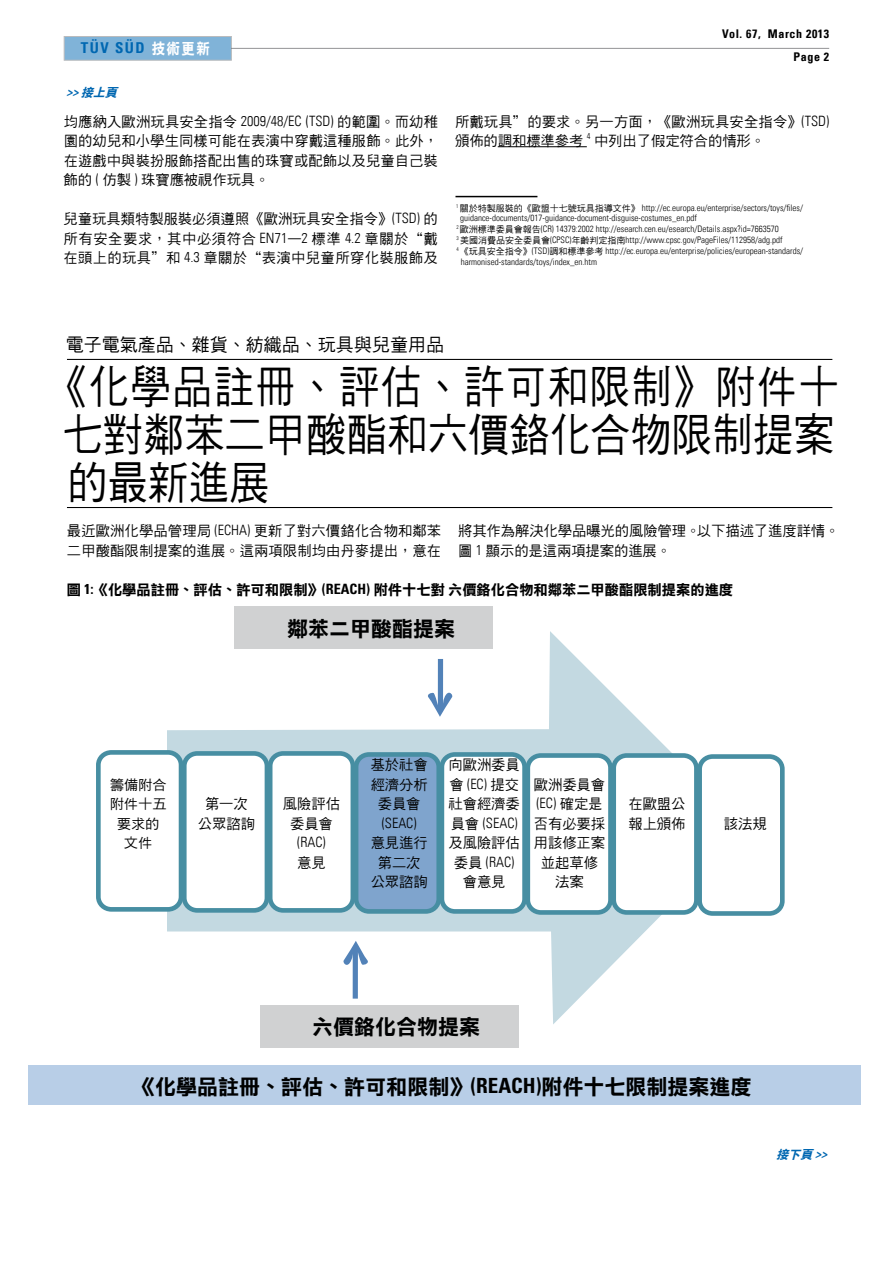
<style>
.page{position:relative;width:893px;height:1263px;background:#fff}
.page>*{position:absolute;margin:0;border:0;box-sizing:border-box;transform-origin:0 0}
.t1{font:45px/48px "DF Hei W5 WIN BF";letter-spacing:.005em;color:#000;text-align:justify;scale:.9 1}
.t2{font:21px "DF Li Hei Bold WIN BF";color:#000101}
.t3{font:18px "DF Hei W5 WIN BF";color:#000}
.t4{font:700 condensed 15px "Univers LT";letter-spacing:.1em;color:#0067b1}
.t5{font:14.25px/19.5px "DF Hei W5 WIN BF";letter-spacing:.005em;color:#000;text-align:center}
.t6{font:14.25px "DF Li Hei Bold WIN BF";color:#000}
.t7{font:300 condensed 14.25px "Univers LT";color:#000}
.t8{font:13.65px/19.5px "DF Hei W5 WIN BF";color:#000;text-align:center;scale:1.04 1}
.t9{font:700 condensed 12px/23.1px "Univers LT";letter-spacing:.05em;color:#000;text-align:right}
.t10{font:italic 12px "DF Li Hei Bold WIN BF";color:#0067b1}
.t11{font:300 condensed 9px "Univers LT";color:#000}
.t12{font:300 condensed 8.25px "Univers LT";color:#000}
.s1{font-family:"DF Li Hei Bold WIN BF";font-weight:400;font-stretch:normal;color:#fff}
.s2{font-family:"Univers LT";font-weight:700;font-stretch:condensed}
.s3{font-family:"Univers LT";font-weight:300;font-stretch:condensed}
.s4{font-family:"DF Hei W5 WIN BF";font-weight:400;font-stretch:normal}
</style>
<div class="page">
<hr style="left:231px;top:48px;width:598px;height:1px;background:#77787b">
<div style="left:64px;top:36px;width:168px;height:25px;background:#80b3d8"></div>
<svg style="left:167px;top:631px;width:537px;height:393px"></svg>
<div style="left:98px;top:752px;width:83px;height:157px;background:#fff;border-radius:13px"></div>
<div style="left:96px;top:750px;width:87px;height:162px;border:5px solid #478ea2;border-radius:13px"></div>
<div style="left:184px;top:753px;width:83px;height:157px;background:#fff;border-radius:13px"></div>
<div style="left:182px;top:751px;width:87px;height:162px;border:5px solid #478ea2;border-radius:13px"></div>
<div style="left:270px;top:753px;width:83px;height:157px;background:#fff;border-radius:13px"></div>
<div style="left:268px;top:751px;width:87px;height:162px;border:5px solid #478ea2;border-radius:13px"></div>
<div style="left:356px;top:754px;width:83px;height:157px;background:#7fa4cd;border-radius:13px"></div>
<div style="left:354px;top:752px;width:87px;height:162px;border:5px solid #478ea2;border-radius:13px"></div>
<div style="left:442px;top:754px;width:83px;height:157px;background:#fff;border-radius:13px"></div>
<div style="left:440px;top:752px;width:87px;height:162px;border:5px solid #478ea2;border-radius:13px"></div>
<div style="left:528px;top:755px;width:82px;height:157px;background:#fff;border-radius:13px"></div>
<div style="left:525px;top:753px;width:88px;height:162px;border:5px solid #478ea2;border-radius:13px"></div>
<div style="left:614px;top:755px;width:82px;height:157px;background:#fff;border-radius:13px"></div>
<div style="left:611px;top:753px;width:88px;height:162px;border:5px solid #478ea2;border-radius:13px"></div>
<div style="left:700px;top:756px;width:82px;height:157px;background:#fff;border-radius:13px"></div>
<div style="left:697px;top:754px;width:88px;height:162px;border:5px solid #478ea2;border-radius:13px"></div>
<svg style="left:426px;top:659px;width:27px;height:58px"></svg>
<svg style="left:342px;top:941px;width:28px;height:57px"></svg>
<div style="left:234px;top:607px;width:258px;height:42px;background:#d0d1d2"></div>
<div style="left:260px;top:1006px;width:258px;height:42px;background:#d0d1d2"></div>
<div style="left:29px;top:1066px;width:832px;height:39px;background:#b8cee7"></div>
<hr style="left:67px;top:359px;width:765px;height:1px;background:#000">
<hr style="left:67px;top:507px;width:765px;height:1px;background:#000">
<hr style="left:498px;top:146px;width:89px;height:1px;background:#000">
<hr style="left:455px;top:196px;width:82px;height:1px;background:#000">
<p class="t4" style="left:81px;top:39px;width:131px">TÜV SÜD <span class="s1">技術更新</span></p>
<p class="t9" style="left:722px;top:23px;width:108px">Vol. 67, March 2013<br>Page 2</p>
<p class="t10" style="left:66px;top:86px;width:55px"><span class="s2">&gt;&gt;</span> 接上頁</p>
<p class="t5" style="left:64px;top:112px;width:376px;text-align:justify">均應納入歐洲玩具安全指令 <span class="s3">2009/48/EC (TSD)</span> 的範圍。而幼稚園的幼兒和小學生同樣可能在表演中穿戴這種服飾。此外，在遊戲中與裝扮服飾搭配出售的珠寶或配飾以及兒童自己裝飾的 <span class="s3">(</span> 仿製 <span class="s3">)</span> 珠寶應被視作玩具。</p>
<p class="t5" style="left:64px;top:209px;width:376px;text-align:justify">兒童玩具類特製服裝必須遵照《歐洲玩具安全指令》<span class="s3">(TSD)</span> 的所有安全要求，其中必須符合 <span class="s3">EN71</span>—<span class="s3">2</span> 標準 <span class="s3">4.2</span> 章關於“戴在頭上的玩具＂和 <span class="s3">4.3</span> 章關於“表演中兒童所穿化裝服飾及</p>
<p class="t5" style="left:455px;top:112px;width:376px;text-align:left">所戴玩具＂的要求。另一方面，《歐洲玩具安全指令》<span class="s3">(TSD)</span>頒佈的調和標準參考</p>
<p class="t12" style="left:587px;top:131px;width:5px">4</p>
<p class="t5" style="left:594px;top:131px;width:172px">中列出了假定符合的情形。</p>
<p class="t11" style="left:456px;top:202px;width:348px"><sup>1</sup> <span class="s4">關於特製服裝的《歐盟十七號玩具指導文件》</span> http://ec.europa.eu/enterprise/sectors/toys/files/</p>
<p class="t11" style="left:460px;top:213px;width:238px">guidance-documents/017-guidance-document-disguise-costumes_en.pdf</p>
<p class="t11" style="left:456px;top:224px;width:324px"><sup>2</sup> <span class="s4">歐洲標準委員會報告</span>(CR) 14379:2002 http://esearch.cen.eu/esearch/Details.aspx?id=7663570</p>
<p class="t11" style="left:457px;top:234px;width:327px"><sup>3</sup> <span class="s4">美國消費品安全委員會</span>(CPSC)<span class="s4">年齡判定指南</span>http://www.cpsc.gov/PageFiles/112958/adg.pdf</p>
<p class="t11" style="left:456px;top:245px;width:348px"><sup>4</sup> <span class="s4">《玩具安全指令》</span>(TSD)<span class="s4">調和標準參考</span> http://ec.europa.eu/enterprise/policies/european-standards/</p>
<p class="t11" style="left:461px;top:256px;width:138px">harmonised-standards/toys/index_en.htm</p>
<p class="t3" style="left:66px;top:336px;width:379px">電子電氣產品、雜貨、紡織品、玩具與兒童用品</p>
<h1 class="t1" style="left:62px;top:362px;width:864px;text-indent:-15px">《化學品註冊、評估、許可和限制》附件十七對鄰苯二甲酸酯和六價鉻化合物限制提案的最新進展</h1>
<p class="t5" style="left:67px;top:521px;width:376px;text-align:left">最近歐洲化學品管理局 <span class="s3">(ECHA)</span> 更新了對六價鉻化合物和鄰苯二甲酸酯限制提案的進展。這兩項限制均由丹麥提出，意在</p>
<p class="t5" style="left:458px;top:521px;width:383px;text-align:left">將其作為解決化學品曝光的風險管理。以下描述了進度詳情。圖 <span class="s3">1</span> 顯示的是這兩項提案的進展。</p>
<p class="t6" style="left:67px;top:582px;width:668px">圖 <span class="s2">1:</span>《化學品註冊、評估、許可和限制》<span class="s2">(REACH)</span> 附件十七對六價鉻化合物和鄰苯二甲酸酯限制提案的進度</p>
<h2 class="t2" style="left:287px;top:618px;width:169px">鄰苯二甲酸酯提案</h2>
<p class="t8" style="left:110px;top:775px;width:56px">籌備附合附件十五要求的文件</p>
<p class="t5" style="left:198px;top:794px;width:58px">第一次公眾諮詢</p>
<p class="t5" style="left:283px;top:794px;width:58px">風險評估委員會</p>
<p class="t7" style="left:297px;top:834px;width:30px">(RAC)</p>
<p class="t5" style="left:297px;top:853px;width:30px">意見</p>
<p class="t5" style="left:371px;top:755px;width:58px">基於社會經濟分析委員會</p>
<p class="t7" style="left:382px;top:814px;width:36px">(SEAC)</p>
<p class="t5" style="left:371px;top:833px;width:58px">意見進行第二次公眾諮詢</p>
<p class="t5" style="left:449px;top:755px;width:73px">向歐洲委員</p>
<p class="t7" style="left:449px;top:775px;width:71px"><span class="s4">會</span> (EC) <span class="s4">提交</span></p>
<p class="t5" style="left:449px;top:794px;width:73px">社會經濟委</p>
<p class="t7" style="left:451px;top:814px;width:68px"><span class="s4">員會</span> (SEAC)</p>
<p class="t5" style="left:449px;top:833px;width:73px">及風險評估</p>
<p class="t7" style="left:454px;top:853px;width:62px"><span class="s4">委員</span> (RAC)</p>
<p class="t5" style="left:463px;top:872px;width:44px">會意見</p>
<p class="t5" style="left:534px;top:775px;width:73px">歐洲委員會</p>
<p class="t7" style="left:536px;top:795px;width:68px">(EC) <span class="s4">確定是</span></p>
<p class="t5" style="left:534px;top:814px;width:73px">否有必要採用該修正案並起草修法案</p>
<p class="t5" style="left:628px;top:794px;width:59px;text-align:left">在歐盟公報上頒佈</p>
<p class="t5" style="left:724px;top:814px;width:44px">該法規</p>
<h2 class="t2" style="left:312px;top:1016px;width:170px">六價鉻化合物提案</h2>
<h2 class="t2" style="left:134px;top:1076px;width:619px">《化學品註冊、評估、許可和限制》<span class="s2">(REACH)</span>附件十七限制提案進度</h2>
<p class="t10" style="left:776px;top:1148px;width:56px">接下頁 <span class="s2">&gt;&gt;</span></p>
</div>
